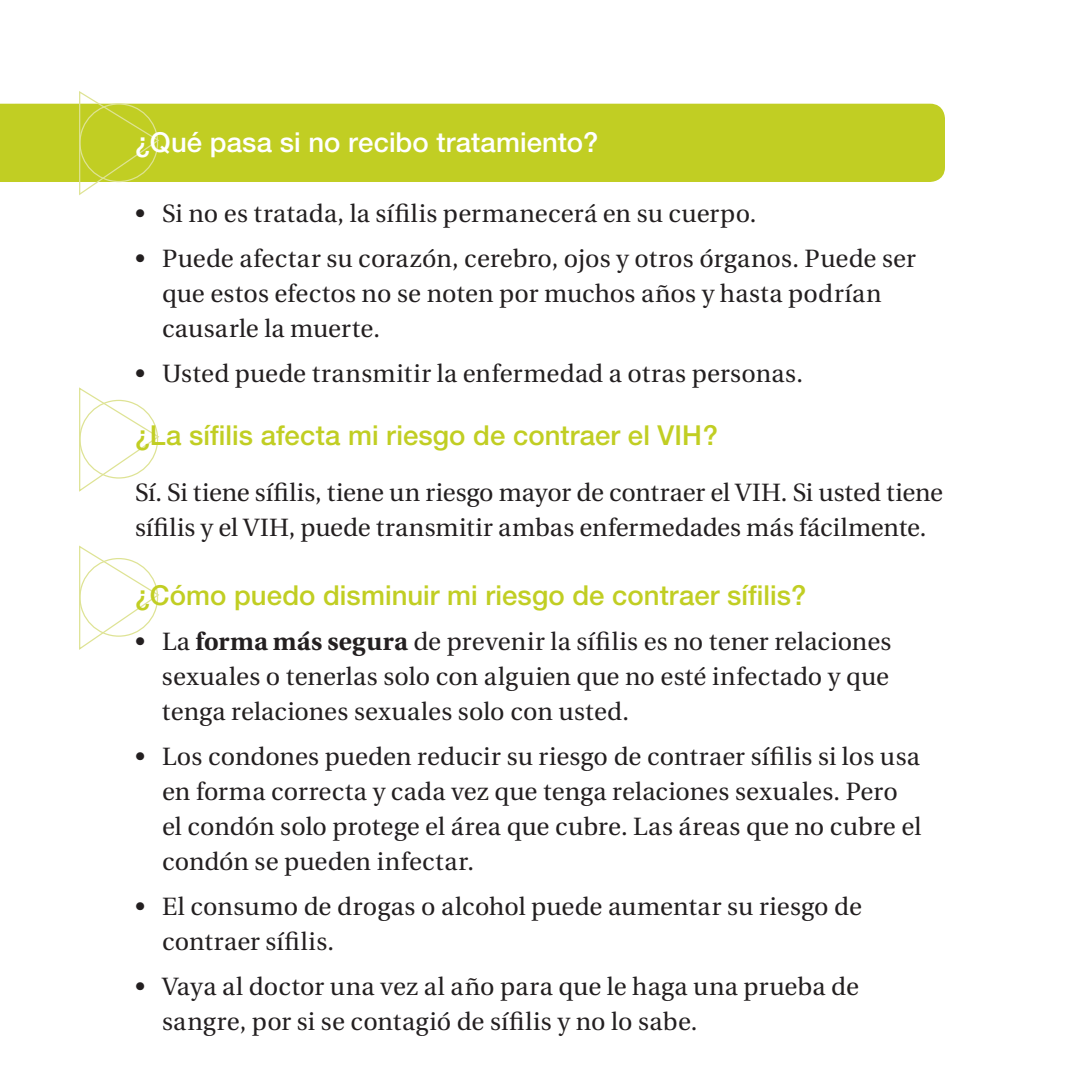
<style>
.page{position:relative;width:1080px;height:1080px;background:#fff}
.page>*{position:absolute;margin:0;border:0;box-sizing:border-box;transform-origin:0 0}
.t1{font:500 27.5px "Helvetica Neue";letter-spacing:.005em;color:#c1ce23}
.t2{font:500 27.5px "Helvetica Neue";letter-spacing:.005em;color:#fff}
.t3{font:25px/35px "Utopia";letter-spacing:.01em;color:#231f20}
.s1{font-weight:700}
</style>
<div class="page">
<div style="left:0;top:104px;width:945px;height:78px;background:#c1ce23"></div>
<svg style="left:78px;top:91px;width:83px;height:105px"></svg>
<div style="left:79px;top:103px;width:79px;height:79px;border:1px solid #dee394;border-radius:50%"></div>
<svg style="left:79px;top:387px;width:80px;height:105px"></svg>
<div style="left:79px;top:400px;width:79px;height:79px;border:1px solid #dee394;border-radius:50%"></div>
<svg style="left:79px;top:545px;width:80px;height:105px"></svg>
<div style="left:79px;top:558px;width:79px;height:79px;border:1px solid #dee394;border-radius:50%"></div>
<h2 class="t2" style="left:135px;top:126px;width:465px">¿Qué pasa si no recibo tratamiento?</h2>
<p class="t3" style="left:135px;top:196px;width:623px">• Si no es tratada, la sífilis permanecerá en su cuerpo.</p>
<p class="t3" style="left:162px;top:241px;width:755px;text-indent:-27px">• Puede afectar su corazón, cerebro, ojos y otros órganos. Puede ser que estos efectos no se noten por muchos años y hasta podrían causarle la muerte.</p>
<p class="t3" style="left:135px;top:356px;width:670px">• Usted puede transmitir la enfermedad a otras personas.</p>
<h2 class="t1" style="left:135px;top:419px;width:585px">¿La sífilis afecta mi riesgo de contraer el VIH?</h2>
<p class="t3" style="left:135px;top:475px;width:810px">Sí. Si tiene sífilis, tiene un riesgo mayor de contraer el VIH. Si usted tiene sífilis y el VIH, puede transmitir ambas enfermedades más fácilmente.</p>
<h2 class="t1" style="left:135px;top:579px;width:673px">¿Cómo puedo disminuir mi riesgo de contraer sífilis?</h2>
<p class="t3" style="left:162px;top:625px;width:731px;text-align:justify;text-indent:-27px">• La <span class="s1">forma más segura</span> de prevenir la sífilis es no tener relaciones sexuales o tenerlas solo con alguien que no esté infectado y que tenga relaciones sexuales solo con usted.</p>
<p class="t3" style="left:162px;top:740px;width:761px;text-indent:-27px">• Los condones pueden reducir su riesgo de contraer sífilis si los usa en forma correcta y cada vez que tenga relaciones sexuales. Pero el condón solo protege el área que cubre. Las áreas que no cubre el condón se pueden infectar.</p>
<p class="t3" style="left:162px;top:890px;width:701px;text-indent:-27px">• El consumo de drogas o alcohol puede aumentar su riesgo de contraer sífilis.</p>
<p class="t3" style="left:162px;top:970px;width:699px;text-indent:-27px">• Vaya al doctor una vez al año para que le haga una prueba de sangre, por si se contagió de sífilis y no lo sabe.</p>
</div>
